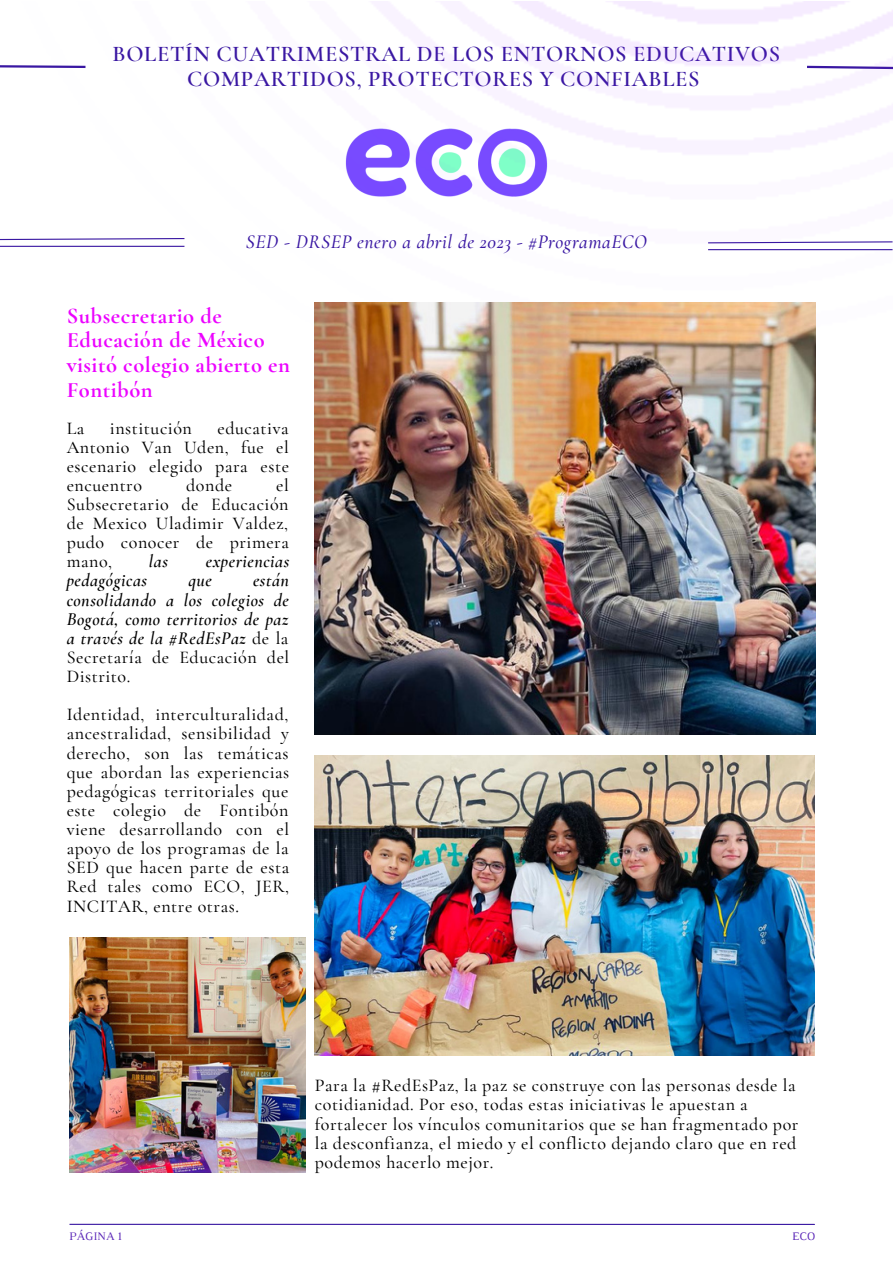
<style>
.page{position:relative;width:893px;height:1264px;background:#fff}
.page>*{position:absolute;margin:0;border:0;box-sizing:border-box;transform-origin:0 0}
.t1{font:600 22.5px/24.8px "Cormorant Garamond";letter-spacing:.03em;color:#3917a2;text-align:center}
.t2{font:700 22.5px/24.8px "Cormorant Garamond";letter-spacing:.02em;color:#ec03ff}
.t3{font:italic 500 19.5px "Cormorant Garamond";letter-spacing:.03em;color:#3917a2}
.t4{font:500 18px/19px "Cormorant Garamond";letter-spacing:.03em;color:#000;text-align:justify}
.t5{font:italic 600 18px/19px "Cormorant Garamond";letter-spacing:.03em;color:#000;text-align:justify}
.t6{font:11.7px "Luthier";color:#5722b6}
.s1{font-weight:500;font-style:normal}
</style>
<div class="page">
<img style="left:315px;top:340px;width:500px;height:394px">
<img style="left:69px;top:937px;width:236px;height:235px">
<hr style="left:0;top:246px;width:184px;height:1px;background:#3917a2">
<img style="left:3px;top:1px;width:889px;height:339px">
<img style="left:315px;top:755px;width:499px;height:300px">
<hr style="left:70px;top:1223px;width:744px;height:1px;background:#3917a2">
<p class="t1" style="left:113px;top:42px;width:669px">BOLETÍN CUATRIMESTRAL DE LOS ENTORNOS EDUCATIVOS<br>COMPARTIDOS, PROTECTORES Y CONFIABLES</p>
<p class="t3" style="left:246px;top:229px;width:402px">SED - DRSEP enero a abril de 2023 - #ProgramaECO</p>
<p class="t2" style="left:67px;top:303px;width:225px">Subsecretario de<br>Educación de México visitó colegio abierto en<br>Fontibón</p>
<p class="t4" style="left:67px;top:418px;width:19px">La</p>
<p class="t4" style="left:110px;top:418px;width:83px">institución</p>
<p class="t4" style="left:67px;top:418px;width:224px;text-indent:151px">educativa Antonio Van Uden, fue el escenario elegido para este encuentro</p>
<p class="t4" style="left:67px;top:475px;width:224px;text-indent:209px">el Subsecretario de Educación de Mexico Uladimir Valdez, pudo conocer de primera mano,</p>
<p class="t4" style="left:186px;top:475px;width:47px">donde</p>
<p class="t5" style="left:149px;top:552px;width:20px">las</p>
<p class="t5" style="left:206px;top:552px;width:85px">experiencias</p>
<p class="t5" style="left:67px;top:571px;width:82px">pedagógicas</p>
<p class="t5" style="left:188px;top:571px;width:25px">que</p>
<p class="t5" style="left:67px;top:571px;width:224px;text-indent:186px">están consolidando a los colegios de Bogotá, como territorios de paz a través de la #RedEsPaz <span class="s1">de la Secretaría de Educación del Distrito.</span></p>
<p class="t4" style="left:67px;top:705px;width:224px">Identidad, interculturalidad, ancestralidad, sensibilidad y derecho, son las temáticas que abordan las experiencias pedagógicas territoriales que este colegio de Fontibón viene desarrollando con el apoyo de los programas de la SED que hacen parte de esta Red tales como ECO, JER, INCITAR, entre otras.</p>
<p class="t4" style="left:315px;top:1075px;width:485px;text-align:left">Para la #RedEsPaz, la paz se construye con las personas desde la cotidianidad. Por eso, todas estas iniciativas le apuestan a fortalecer los vínculos comunitarios que se han fragmentado por la desconfianza, el miedo y el conflicto dejando claro que en red podemos hacerlo mejor.</p>
<p class="t6" style="left:69px;top:1231px;width:54px">PÁGINA 1</p>
<p class="t6" style="left:792px;top:1231px;width:25px">ECO</p>
</div>
